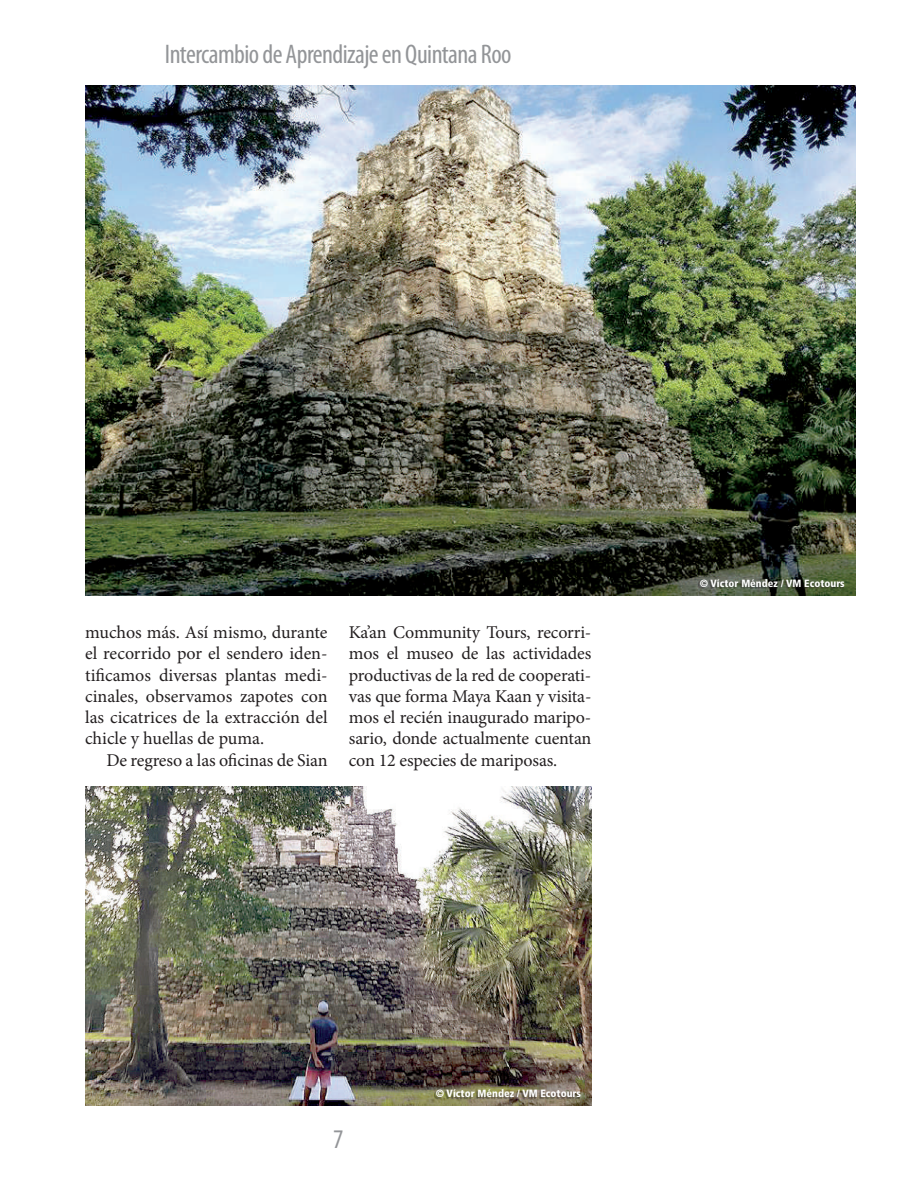
<style>
.page{position:relative;width:919px;height:1191px;background:#fff}
.page>*{position:absolute;margin:0;border:0;box-sizing:border-box;transform-origin:0 0}
.t1{font:condensed 27px "Myriad Pro";letter-spacing:-.02em;color:#939598}
.t2{font:18px/21.3px "Minion Pro";letter-spacing:-.005em;color:#231f20;text-align:justify}
.t3{font:900 condensed 10.5px "Frutiger LT Std";color:#fff}
</style>
<div class="page">
<img style="left:85px;top:85px;width:770px;height:510px">
<img style="left:85px;top:787px;width:506px;height:319px">
<div style="left:698px;top:579px;width:145px;height:10px;background:#231f20;opacity:.5"></div>
<div style="left:434px;top:1090px;width:146px;height:9px;background:#231f20;opacity:.5"></div>
<h1 class="t1" style="left:165px;top:40px;width:348px">Intercambio de Aprendizaje en Quintana Roo</h1>
<p class="t2" style="left:85px;top:621px;width:244px">muchos más. Así mismo, durante el recorrido por el sendero iden&shy;tificamos diversas plantas medi&shy;cinales, observamos zapotes con las cicatrices de la extracción del chicle y huellas de puma.</p>
<p class="t2" style="left:106px;top:749px;width:223px">De regreso a las oficinas de Sian</p>
<p class="t2" style="left:349px;top:621px;width:244px">Ka’an Community Tours, recorri&shy;mos el museo de las actividades productivas de la red de cooperati&shy;vas que forma Maya Kaan y visita&shy;mos el recién inaugurado maripo&shy;sario, donde actualmente cuentan con 12 especies de mariposas.</p>
<p class="t3" style="left:699px;top:577px;width:147px">© Víctor Méndez / VM Ecotours</p>
<h1 class="t1" style="left:333px;top:1124px;width:12px">7</h1>
<p class="t3" style="left:436px;top:1087px;width:147px">© Víctor Méndez / VM Ecotours</p>
</div>
